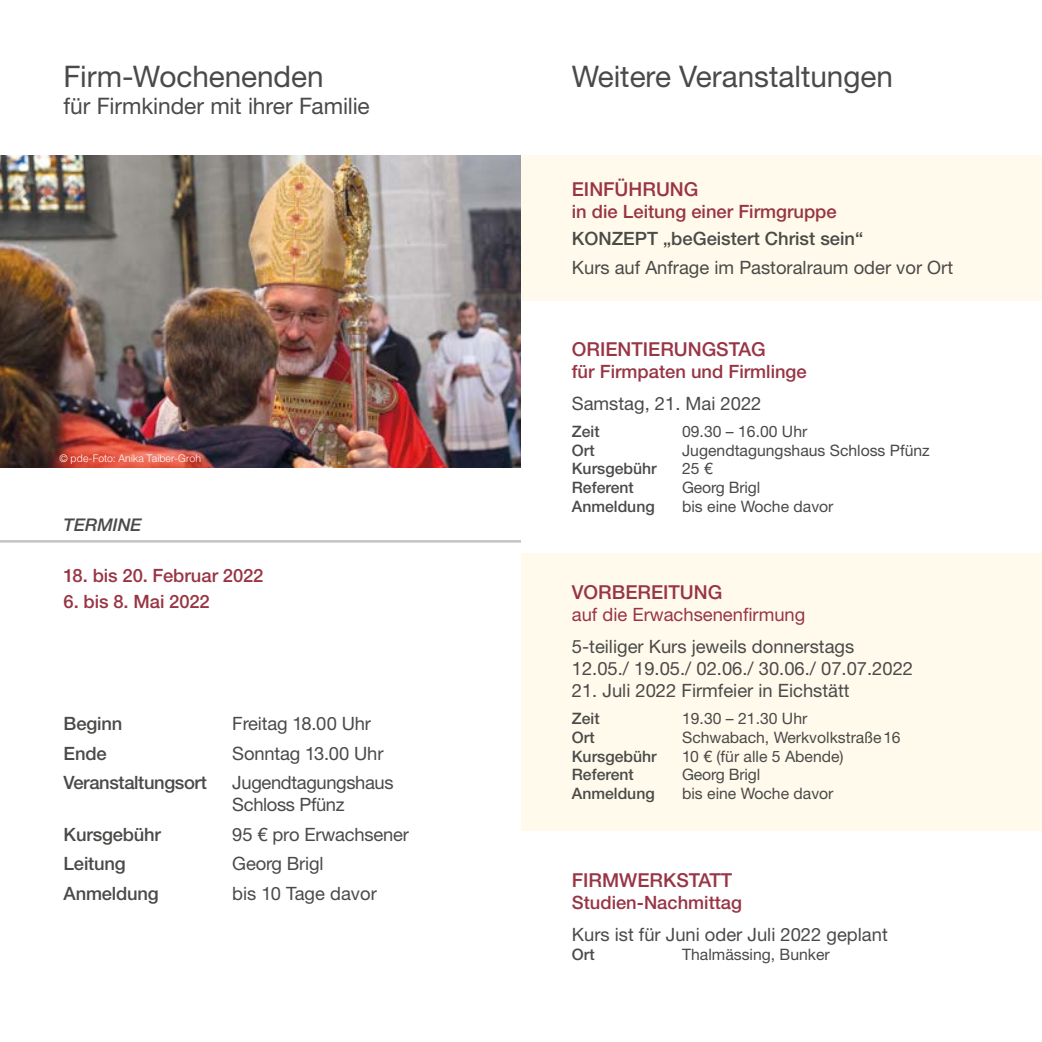
<style>
.page{position:relative;width:1042px;height:1042px;background:#fff}
.page>*{position:absolute;margin:0;border:0;box-sizing:border-box;transform-origin:0 0}
.t1{font:29.75px "Helvetica Neue LT";color:#4a4a49}
.t2{font:22.75px "Helvetica Neue LT";letter-spacing:-.005em;color:#4a4a49}
.t3{font:500 19.25px "Helvetica Neue LT";color:#983545}
.t4{font:18.38px/22.1px "Helvetica Neue LT";color:#4a4a49}
.t5{font:500 18.38px "Helvetica Neue LT";color:#983545}
.t6{font:500 18.38px "Helvetica Neue LT";letter-spacing:-.01em;color:#4a4a49}
.t7{font:18.38px/22.1px "Helvetica Neue LT";letter-spacing:-.02em;color:#4a4a49}
.t8{font:18.38px "Helvetica Neue LT";color:#983545}
.t9{font:italic 500 17.5px "Helvetica Neue LT";color:#4a4a49}
.t10{font:15.75px "Helvetica Neue LT";color:#4a4a49}
.t11{font:500 15.75px "Helvetica Neue LT";color:#4a4a49}
.t12{font:300 10.5px "Helvetica Neue LT";letter-spacing:.015em;color:#fff}
</style>
<div class="page">
<div style="left:521px;top:155px;width:521px;height:145px;background:#fffaeb"></div>
<img style="left:0;top:155px;width:521px;height:312px">
<div style="left:521px;top:553px;width:521px;height:277px;background:#fffaeb"></div>
<hr style="left:0;top:540px;width:521px;height:3px;background:#c6c6c6">
<h1 class="t1" style="left:64px;top:59px;width:261px">Firm-Wochenenden</h1>
<p class="t2" style="left:64px;top:92px;width:308px">für Firmkinder mit ihrer Familie</p>
<p class="t12" style="left:60px;top:452px;width:143px">© pde-Foto: Anika Taiber-Groh</p>
<p class="t9" style="left:64px;top:514px;width:79px">TERMINE</p>
<p class="t5" style="left:64px;top:564px;width:201px">18. bis 20. Februar 2022</p>
<p class="t5" style="left:64px;top:591px;width:148px">6. bis 8. Mai 2022</p>
<p class="t6" style="left:64px;top:712px;width:60px">Beginn</p>
<p class="t4" style="left:232px;top:712px;width:140px">Freitag 18.00 Uhr</p>
<p class="t6" style="left:64px;top:742px;width:45px">Ende</p>
<p class="t4" style="left:232px;top:742px;width:153px">Sonntag 13.00 Uhr</p>
<p class="t6" style="left:64px;top:771px;width:145px">Veranstaltungsort</p>
<p class="t7" style="left:232px;top:771px;width:163px">Jugendtagungshaus<br>Schloss Pfünz</p>
<p class="t6" style="left:64px;top:823px;width:99px">Kursgebühr</p>
<p class="t4" style="left:232px;top:823px;width:178px">95 € pro Erwachsener</p>
<p class="t6" style="left:64px;top:852px;width:64px">Leitung</p>
<p class="t4" style="left:232px;top:852px;width:93px">Georg Brigl</p>
<p class="t6" style="left:64px;top:882px;width:97px">Anmeldung</p>
<p class="t4" style="left:232px;top:882px;width:146px">bis 10 Tage davor</p>
<h1 class="t1" style="left:572px;top:59px;width:323px">Weitere Veranstaltungen</h1>
<p class="t3" style="left:572px;top:177px;width:128px">EINFÜHRUNG</p>
<p class="t5" style="left:572px;top:200px;width:266px">in die Leitung einer Firmgruppe</p>
<p class="t6" style="left:572px;top:227px;width:293px">KONZEPT „beGeistert Christ sein“</p>
<p class="t4" style="left:572px;top:257px;width:383px">Kurs auf Anfrage im Pastoralraum oder vor Ort</p>
<p class="t3" style="left:572px;top:338px;width:195px">ORIENTIERUNGSTAG</p>
<p class="t5" style="left:572px;top:361px;width:236px">für Firmpaten und Firmlinge</p>
<p class="t4" style="left:572px;top:392px;width:191px">Samstag, 21. Mai 2022</p>
<p class="t11" style="left:572px;top:422px;width:29px">Zeit</p>
<p class="t10" style="left:682px;top:422px;width:127px">09.30 – 16.00 Uhr</p>
<p class="t11" style="left:572px;top:440px;width:24px">Ort</p>
<p class="t10" style="left:682px;top:440px;width:249px">Jugendtagungshaus Schloss Pfünz</p>
<p class="t11" style="left:572px;top:459px;width:86px">Kursgebühr</p>
<p class="t10" style="left:682px;top:459px;width:32px">25 €</p>
<p class="t11" style="left:572px;top:478px;width:63px">Referent</p>
<p class="t10" style="left:682px;top:478px;width:80px">Georg Brigl</p>
<p class="t11" style="left:572px;top:497px;width:84px">Anmeldung</p>
<p class="t10" style="left:682px;top:497px;width:153px">bis eine Woche davor</p>
<p class="t3" style="left:572px;top:581px;width:152px">VORBEREITUNG</p>
<p class="t8" style="left:572px;top:604px;width:235px">auf die Erwachsenenfirmung</p>
<p class="t4" style="left:572px;top:635px;width:343px">5-teiliger Kurs jeweils donnerstags<br>12.05./ 19.05./ 02.06./ 30.06./ 07.07.2022</p>
<p class="t4" style="left:572px;top:679px;width:279px">21. Juli 2022 Firmfeier in Eichstätt</p>
<p class="t11" style="left:572px;top:709px;width:29px">Zeit</p>
<p class="t10" style="left:682px;top:709px;width:127px">19.30 – 21.30 Uhr</p>
<p class="t11" style="left:572px;top:727px;width:24px">Ort</p>
<p class="t10" style="left:682px;top:727px;width:220px">Schwabach, Werkvolkstraße16</p>
<p class="t11" style="left:572px;top:746px;width:86px">Kursgebühr</p>
<p class="t10" style="left:682px;top:746px;width:163px">10 € (für alle 5 Abende)</p>
<p class="t11" style="left:572px;top:765px;width:63px">Referent</p>
<p class="t10" style="left:682px;top:765px;width:80px">Georg Brigl</p>
<p class="t11" style="left:572px;top:784px;width:84px">Anmeldung</p>
<p class="t10" style="left:682px;top:784px;width:153px">bis eine Woche davor</p>
<p class="t3" style="left:572px;top:868px;width:162px">FIRMWERKSTATT</p>
<p class="t5" style="left:572px;top:891px;width:172px">Studien-Nachmittag</p>
<p class="t4" style="left:572px;top:923px;width:317px">Kurs ist für Juni oder Juli 2022 geplant</p>
<p class="t11" style="left:572px;top:944px;width:24px">Ort</p>
<p class="t10" style="left:682px;top:944px;width:149px">Thalmässing, Bunker</p>
</div>
